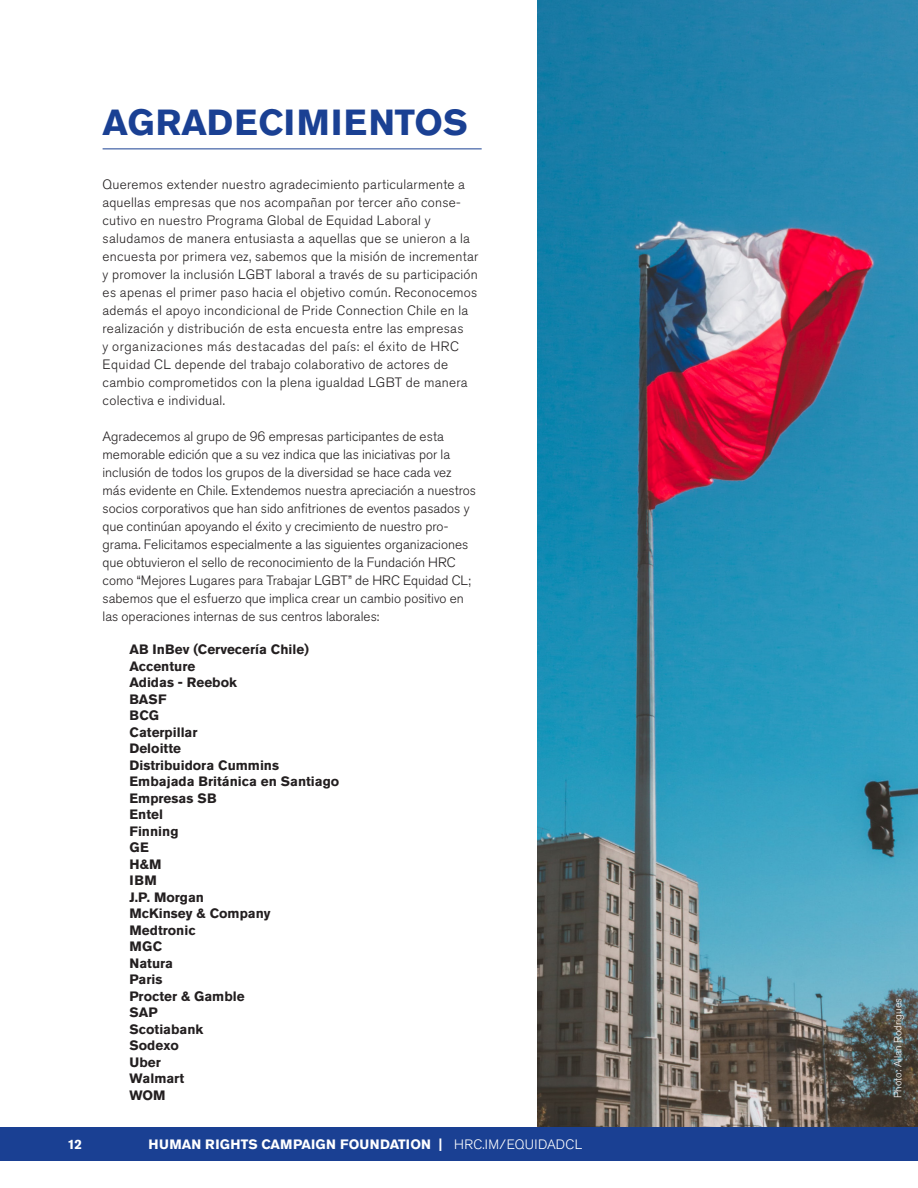
<style>
.page{position:relative;width:918px;height:1188px;background:#fff}
.page>*{position:absolute;margin:0;border:0;box-sizing:border-box;transform-origin:0 0}
.t1{font:700 36px "Akzidenz Grotesk Pro";letter-spacing:.01em;color:#1a4093}
.t2{font:300 13.5px/18px "Akzidenz Grotesk Pro";letter-spacing:.01em;color:#231f20}
.t3{font:700 13.5px "Akzidenz Grotesk Pro";color:#231f20}
.t4{font:700 13.5px "Akzidenz Grotesk Pro";color:#fff}
.t5{font:300 10.5px "Akzidenz Grotesk Pro";color:#fff}
.s1{font-weight:300}
</style>
<div class="page">
<img style="left:538px;top:0;width:380px;height:1127px">
<div style="left:0;top:1127px;width:918px;height:34px;background:#1a4093"></div>
<hr style="left:103px;top:148px;width:379px;height:1px;background:#1a4093">
<p class="t1" style="left:103px;top:99px;width:367px">AGRADECIMIENTOS</p>
<p class="t2" style="left:103px;top:175px;width:377px">Queremos extender nuestro agradecimiento particularmente a aquellas empresas que nos acompañan por tercer año conse&shy;cutivo en nuestro Programa Global de Equidad Laboral y saludamos de manera entusiasta a aquellas que se unieron a la encuesta por primera vez, sabemos que la misión de incrementar y promover la inclusión LGBT laboral a través de su participación es apenas el primer paso hacia el objetivo común. Reconocemos además el apoyo incondicional de Pride Connection Chile en la realización y distribución de esta encuesta entre las empresas<br>y organizaciones más destacadas del país: el éxito de HRC Equidad CL depende del trabajo colaborativo de actores de cambio comprometidos con la plena igualdad LGBT de manera colectiva e individual.</p>
<p class="t2" style="left:103px;top:427px;width:375px">Agradecemos al grupo de 96 empresas participantes de esta memorable edición que a su vez indica que las iniciativas por la inclusión de todos los grupos de la diversidad se hace cada vez más evidente en Chile. Extendemos nuestra apreciación a nuestros socios corporativos que han sido anfitriones de eventos pasados y que continúan apoyando el éxito y crecimiento de nuestro pro&shy;grama. Felicitamos especialmente a las siguientes organizaciones que obtuvieron el sello de reconocimiento de la Fundación HRC como “Mejores Lugares para Trabajar LGBT” de HRC Equidad CL; sabemos que el esfuerzo que implica crear un cambio positivo en las operaciones internas de sus centros laborales:</p>
<p class="t3" style="left:130px;top:641px;width:181px">AB InBev (Cervecería Chile)</p>
<p class="t3" style="left:130px;top:657px;width:67px">Accenture</p>
<p class="t3" style="left:130px;top:674px;width:109px">Adidas - Reebok</p>
<p class="t3" style="left:130px;top:690px;width:39px">BASF</p>
<p class="t3" style="left:130px;top:707px;width:31px">BCG</p>
<p class="t3" style="left:130px;top:723px;width:69px">Caterpillar</p>
<p class="t3" style="left:130px;top:740px;width:53px">Deloitte</p>
<p class="t3" style="left:130px;top:756px;width:151px">Distribuidora Cummins</p>
<p class="t3" style="left:130px;top:773px;width:211px">Embajada Británica en Santiago</p>
<p class="t3" style="left:130px;top:789px;width:89px">Empresas SB</p>
<p class="t3" style="left:130px;top:806px;width:35px">Entel</p>
<p class="t3" style="left:130px;top:822px;width:50px">Finning</p>
<p class="t3" style="left:130px;top:839px;width:21px">GE</p>
<p class="t3" style="left:130px;top:855px;width:33px">H&amp;M</p>
<p class="t3" style="left:130px;top:872px;width:29px">IBM</p>
<p class="t3" style="left:130px;top:888px;width:76px">J.P. Morgan</p>
<p class="t3" style="left:130px;top:905px;width:143px">McKinsey &amp; Company</p>
<p class="t3" style="left:130px;top:921px;width:68px">Medtronic</p>
<p class="t3" style="left:130px;top:938px;width:34px">MGC</p>
<p class="t3" style="left:130px;top:954px;width:45px">Natura</p>
<p class="t3" style="left:130px;top:971px;width:34px">Paris</p>
<p class="t3" style="left:130px;top:987px;width:117px">Procter &amp; Gamble</p>
<p class="t3" style="left:130px;top:1004px;width:30px">SAP</p>
<p class="t3" style="left:130px;top:1020px;width:75px">Scotiabank</p>
<p class="t3" style="left:130px;top:1037px;width:51px">Sodexo</p>
<p class="t3" style="left:130px;top:1053px;width:33px">Uber</p>
<p class="t3" style="left:130px;top:1070px;width:56px">Walmart</p>
<p class="t3" style="left:130px;top:1086px;width:38px">WOM</p>
<p class="t4" style="left:68px;top:1136px;width:16px">12</p>
<p class="t4" style="left:148px;top:1136px;width:435px">HUMAN RIGHTS CAMPAIGN FOUNDATION | <span class="s1">HRC.IM/EQUIDADCL</span></p>
<p class="t5" style="left:891px;top:1098px;width:102px;rotate:-90deg">Photo: Allan Rodrigues</p>
</div>
